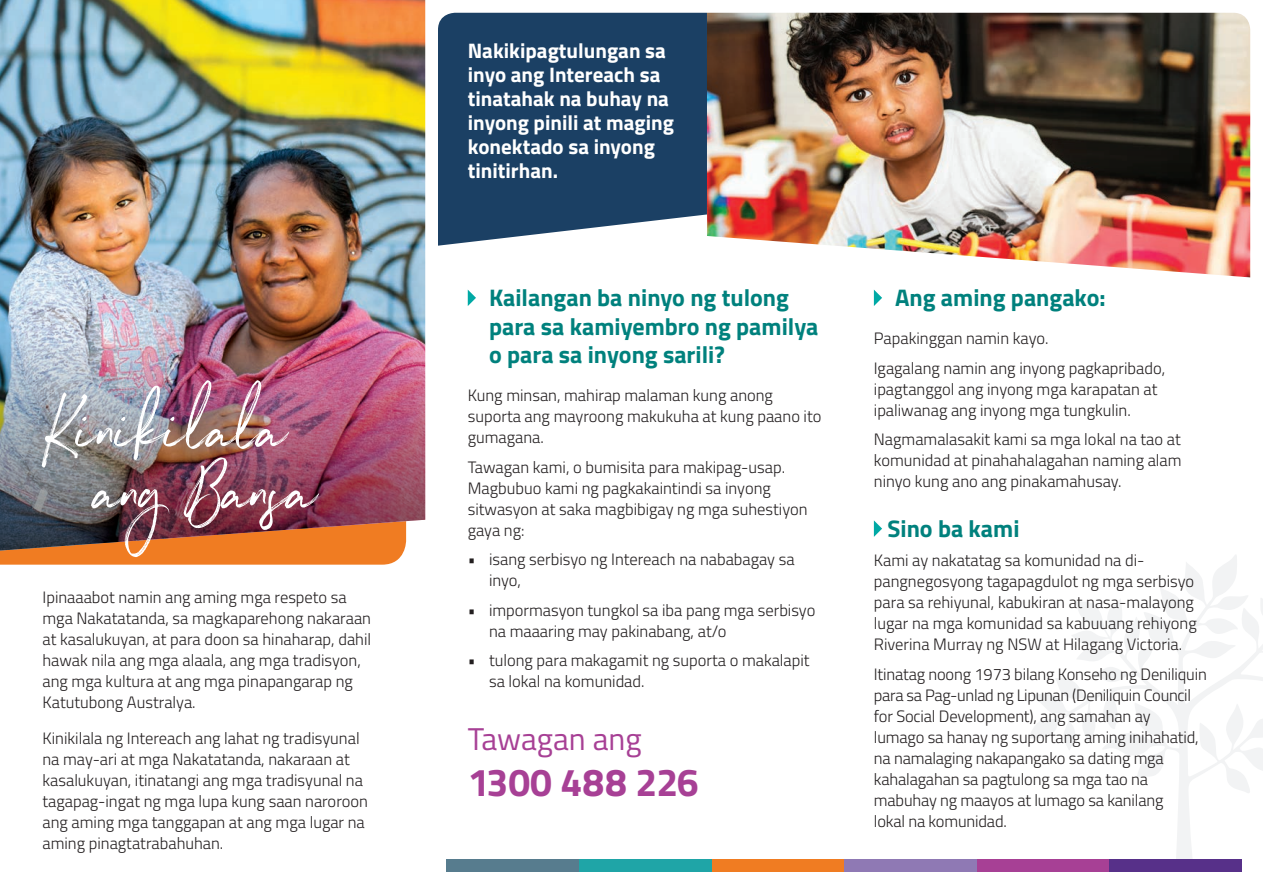
<style>
.page{position:relative;width:1263px;height:893px;background:#fff}
.page>*{position:absolute;margin:0;border:0;box-sizing:border-box;transform-origin:0 0}
.t1{font:78.6px/61.5px "Northwell";color:#fff}
.t2{font:700 39px "Titillium Web";color:#a74095}
.t3{font:31.5px "Titillium Web";color:#a74095}
.t4{font:700 24px/28.5px "Titillium Web";color:#00817d}
.t5{font:700 21px/24px "Titillium Web";color:#fff}
.t6{font:300 16.5px/21px "Titillium Web";color:#231f20}
</style>
<div class="page">
<svg style="left:438px;top:196px;width:269px;height:50px;fill:#1b4064"></svg>
<svg style="left:0;top:551px;width:404px;height:14px"></svg>
<img style="left:0;top:0;width:425px;height:332px">
<img style="left:0;top:332px;width:425px;height:219px">
<svg style="left:1029px;top:634px;width:46px;height:116px"></svg>
<svg style="left:1075px;top:555px;width:188px;height:304px"></svg>
<svg style="left:874px;top:290px;width:8px;height:16px"></svg>
<svg style="left:874px;top:520px;width:8px;height:17px"></svg>
<svg style="left:468px;top:290px;width:8px;height:16px"></svg>
<div style="left:438px;top:13px;width:269px;height:183px;background:#1b4064"></div>
<img style="left:707px;top:13px;width:543px;height:264px">
<div style="left:446px;top:859px;width:133px;height:13px;background:#577c8e"></div>
<div style="left:711px;top:859px;width:133px;height:13px;background:#f07c22"></div>
<div style="left:977px;top:859px;width:132px;height:13px;background:#a74095"></div>
<div style="left:579px;top:859px;width:132px;height:13px;background:#1fa5a7"></div>
<div style="left:844px;top:859px;width:133px;height:13px;background:#8f79b4"></div>
<div style="left:1109px;top:859px;width:133px;height:13px;background:#573089"></div>
<h1 class="t1" style="left:97px;top:388px;width:222px;text-indent:-54px">Kinikilala ang Bansa</h1>
<p class="t6" style="left:43px;top:586px;width:330px">Ipinaaabot namin ang aming mga respeto sa mga Nakatatanda, sa magkaparehong nakaraan at kasalukuyan, at para doon sa hinaharap, dahil hawak nila ang mga alaala, ang mga tradisyon, ang mga kultura at ang mga pinapangarap ng Katutubong Australya.</p>
<p class="t6" style="left:43px;top:727px;width:327px">Kinikilala ng Intereach ang lahat ng tradisyunal na may-ari at mga Nakatatanda, nakaraan at kasalukuyan, itinatangi ang mga tradisyunal na tagapag-ingat ng mga lupa kung saan naroroon ang aming mga tanggapan at ang mga lugar na aming pinagtatrabahuhan.</p>
<p class="t5" style="left:468px;top:37px;width:208px">Nakikipagtulungan sa inyo ang Intereach sa tinatahak na buhay na inyong pinili at maging konektado sa inyong tinitirhan.</p>
<h3 class="t4" style="left:489px;top:282px;width:331px">Kailangan ba ninyo ng tulong para sa kamiyembro ng pamilya o para sa inyong sarili?</h3>
<p class="t6" style="left:468px;top:384px;width:355px">Kung minsan, mahirap malaman kung anong suporta ang mayroong makukuha at kung paano ito gumagana.</p>
<p class="t6" style="left:468px;top:456px;width:341px">Tawagan kami, o bumisita para makipag-usap.<br>Magbubuo kami ng pagkakaintindi sa inyong sitwasyon at saka magbibigay ng mga suhestiyon gaya ng:</p>
<p class="t6" style="left:489px;top:548px;width:307px;text-indent:-21px">• isang serbisyo ng Intereach na nababagay sa inyo,</p>
<p class="t6" style="left:489px;top:599px;width:328px;text-indent:-21px">• impormasyon tungkol sa iba pang mga serbisyo na maaaring may pakinabang, at/o</p>
<p class="t6" style="left:489px;top:649px;width:322px;text-indent:-21px">• tulong para makagamit ng suporta o makalapit sa lokal na komunidad.</p>
<h3 class="t3" style="left:468px;top:716px;width:175px">Tawagan ang</h3>
<h2 class="t2" style="left:468px;top:752px;width:232px">1300 488 226</h2>
<h3 class="t4" style="left:895px;top:282px;width:212px">Ang aming pangako:</h3>
<p class="t6" style="left:874px;top:323px;width:293px;line-height:29.5px">Papakinggan namin kayo.<br>Igagalang namin ang inyong pagkapribado,</p>
<p class="t6" style="left:874px;top:378px;width:285px">ipagtanggol ang inyong mga karapatan at ipaliwanag ang inyong mga tungkulin.</p>
<p class="t6" style="left:874px;top:428px;width:309px;text-align:justify">Nagmamalasakit kami sa mga lokal na tao at komunidad at pinahahalagahan naming alam ninyo kung ano ang pinakamahusay.</p>
<h3 class="t4" style="left:887px;top:513px;width:134px">Sino ba kami</h3>
<p class="t6" style="left:874px;top:549px;width:324px">Kami ay nakatatag sa komunidad na di&shy;pangnegosyong tagapagdulot ng mga serbisyo para sa rehiyunal, kabukiran at nasa-malayong lugar na mga komunidad sa kabuuang rehiyong Riverina Murray ng NSW at Hilagang Victoria.</p>
<p class="t6" style="left:874px;top:663px;width:334px">Itinatag noong 1973 bilang Konseho ng Deniliquin para sa Pag-unlad ng Lipunan (Deniliquin Council for Social Development), ang samahan ay<br>lumago sa hanay ng suportang aming inihahatid, na namalaging nakapangako sa dating mga kahalagahan sa pagtulong sa mga tao na mabuhay ng maayos at lumago sa kanilang<br>lokal na komunidad.</p>
</div>
